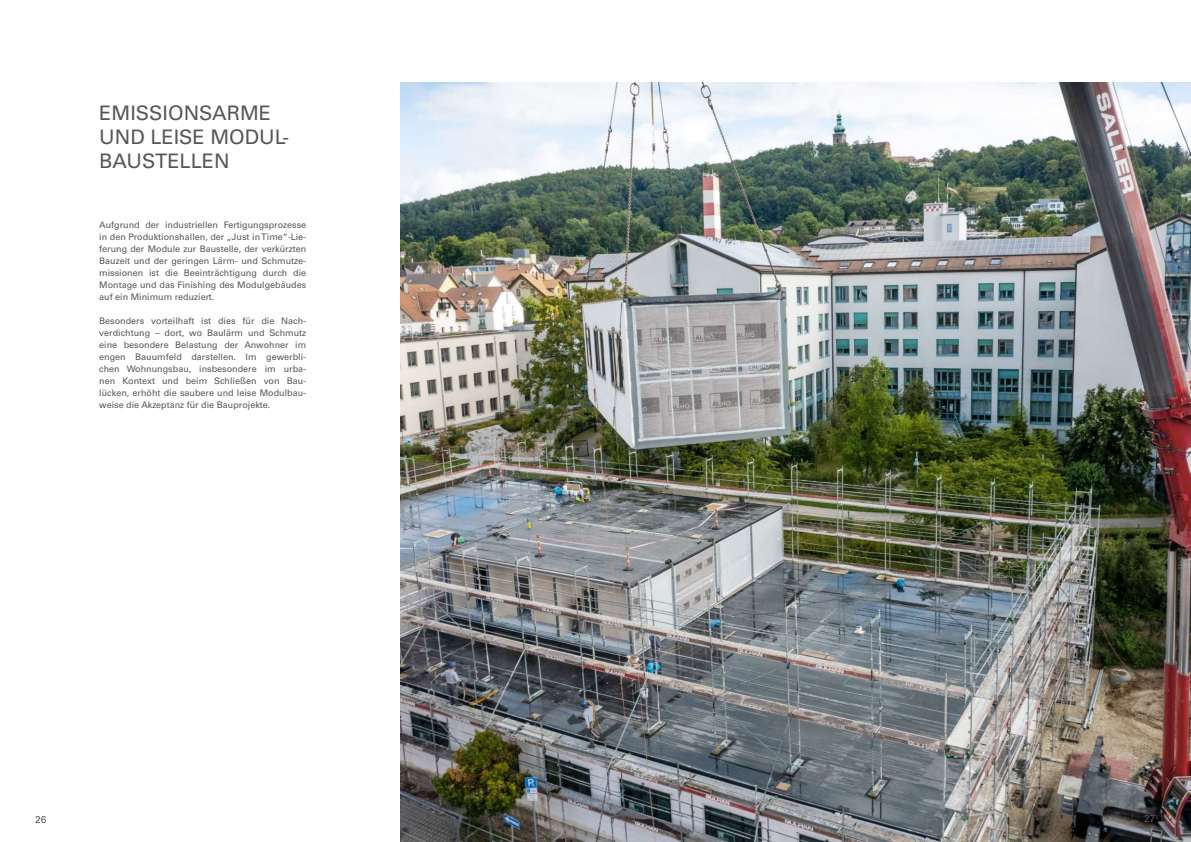
<style>
.page{position:relative;width:1191px;height:842px;background:#fff}
.page>*{position:absolute;margin:0;border:0;box-sizing:border-box;transform-origin:0 0}
.t1{font:20px/24px "Univers LT Pro 55 Roman";color:#57585a}
.t2{font:10px "Univers LT Pro 55 Roman";color:#57585a}
.t3{font:9px/12px "Univers LT Pro 55 Roman";color:#57585a;text-align:justify}
</style>
<div class="page">
<img style="left:400px;top:82px;width:790px;height:760px">
<h1 class="t1" style="left:99px;top:101px;width:191px">EMISSIONSARME<br>UND LEISE MODUL-<br>BAUSTELLEN</h1>
<p class="t3" style="left:99px;top:219px;width:208px">Aufgrund der industriellen Fertigungsprozesse in den Produktionshallen, der „Just in Time“-Lie&shy;ferung der Module zur Baustelle, der verkürzten Bauzeit und der geringen Lärm- und Schmutze&shy;missionen ist die Beeinträchtigung durch die Montage und das Finishing des Modulgebäudes auf ein Minimum reduziert.</p>
<p class="t3" style="left:99px;top:315px;width:208px">Besonders vorteilhaft ist dies für die Nach&shy;verdichtung – dort, wo Baulärm und Schmutz eine besondere Belastung der Anwohner im engen Bauumfeld darstellen. Im gewerbli&shy;chen Wohnungsbau, insbesondere im urba&shy;nen Kontext und beim Schließen von Bau&shy;lücken, erhöht die saubere und leise Modulbau&shy;weise die Akzeptanz für die Bauprojekte.</p>
<p class="t2" style="left:35px;top:814px;width:13px">26</p>
<p class="t2" style="left:1144px;top:813px;width:13px">27</p>
</div>
